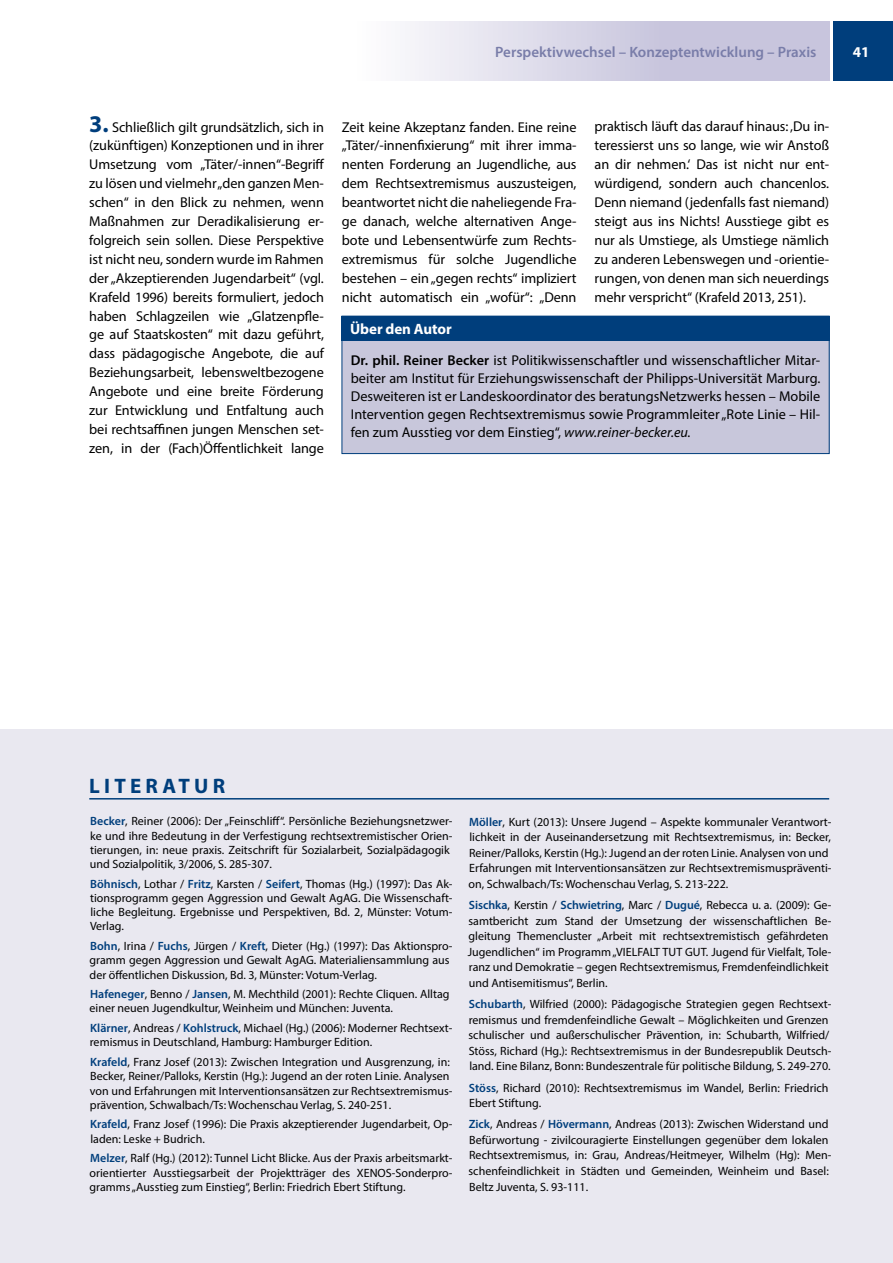
<style>
.page{position:relative;width:893px;height:1263px;background:#fff}
.page>*{position:absolute;margin:0;border:0;box-sizing:border-box;transform-origin:0 0}
.t1{font:700 21px "Myriad Pro";letter-spacing:.2em;color:#003e7c}
.t2{font:600 15px "Myriad Pro";color:#797da9}
.t3{font:700 15px "Myriad Pro";letter-spacing:-.005em;color:#fff}
.t4{font:14.25px/18.9px "Myriad Pro";letter-spacing:-.005em;color:#000;text-align:justify}
.t5{font:12px/15.6px "Myriad Pro";color:#000}
.s1{font-weight:700;font-size:24px;color:#003e7c}
.s2{font-weight:600}
.s3{font-style:italic}
.s4{font-weight:600;color:#003e7c}
</style>
<div class="page">
<div style="left:833px;top:21px;width:60px;height:60px;background:#003e7c"></div>
<div style="left:353px;top:21px;width:476px;height:60px;background:linear-gradient(to right,#f8f8fb,#bcb8d5)"></div>
<div style="left:0;top:730px;width:893px;height:533px;background:#e9e8f0"></div>
<hr style="left:89px;top:798px;width:740px;height:1px;background:#003e7c">
<div style="left:342px;top:316px;width:487px;height:138px;background:#c8c7db"></div>
<div style="left:342px;top:316px;width:488px;height:138px;border:1px solid #003e7c"></div>
<div style="left:342px;top:316px;width:488px;height:25px;background:#003e7c"></div>
<p class="t2" style="left:495px;top:42px;width:323px">Perspektivwechsel – Konzeptentwicklung – Praxis</p>
<p class="t3" style="left:853px;top:42px;width:18px">41</p>
<p class="t4" style="left:89px;top:117px;width:237px"><span class="s1">3.</span> Schließlich gilt grundsätzlich, sich in (zukünftigen) Konzeptionen und in ihrer Umsetzung vom „Täter/-innen“-Begriff zu lösen und vielmehr „den ganzen Men&shy;schen“ in den Blick zu nehmen, wenn Maßnahmen zur Deradikalisierung er&shy;folgreich sein sollen. Diese Perspektive ist nicht neu, sondern wurde im Rahmen der „Akzeptierenden Jugendarbeit“ (vgl.<br>Krafeld 1996) bereits formuliert, jedoch haben Schlagzeilen wie „Glatzenpfle&shy;ge auf Staatskosten“ mit dazu geführt, dass pädagogische Angebote, die auf Beziehungsarbeit, lebensweltbezogene Angebote und eine breite Förderung zur Entwicklung und Entfaltung auch bei rechtsaffinen jungen Menschen set&shy;zen, in der (Fach)Öffentlichkeit lange</p>
<p class="t4" style="left:342px;top:117px;width:236px">Zeit keine Akzeptanz fanden. Eine reine „Täter/-innenfixierung“ mit ihrer imma&shy;nenten Forderung an Jugendliche, aus dem Rechtsextremismus auszusteigen, beantwortet nicht die naheliegende Fra&shy;ge danach, welche alternativen Ange&shy;bote und Lebensentwürfe zum Rechts&shy;extremismus für solche Jugendliche bestehen – ein „gegen rechts“ impliziert nicht automatisch ein „wofür“: „Denn</p>
<p class="t4" style="left:595px;top:117px;width:236px">praktisch läuft das darauf hinaus: ‚Du in&shy;teressierst uns so lange, wie wir Anstoß an dir nehmen.‘ Das ist nicht nur ent&shy;würdigend, sondern auch chancenlos.<br>Denn niemand (jedenfalls fast niemand) steigt aus ins Nichts! Ausstiege gibt es nur als Umstiege, als Umstiege nämlich zu anderen Lebenswegen und -orientie&shy;rungen, von denen man sich neuerdings mehr verspricht“ (Krafeld 2013, 251).</p>
<p class="t3" style="left:350px;top:319px;width:103px">Über den Autor</p>
<p class="t4" style="left:351px;top:351px;width:471px;line-height:18px"><span class="s2">Dr. phil. Reiner Becker</span> ist Politikwissenschaftler und wissenschaftlicher Mitar&shy;beiter am Institut für Erziehungswissenschaft der Philipps-Universität Marburg.<br>Desweiteren ist er Landeskoordinator des beratungsNetzwerks hessen – Mobile Intervention gegen Rechtsextremismus sowie Programmleiter „Rote Linie – Hil&shy;fen zum Ausstieg vor dem Einstieg“, <span class="s3">www.reiner-becker.eu.</span></p>
<h1 class="t1" style="left:89px;top:772px;width:137px">LITERATUR</h1>
<p class="t5" style="left:90px;top:814px;width:364px;line-height:14.2px"><span class="s4">Becker</span>, Reiner (2006): Der „Feinschliff“. Persönliche Beziehungsnetzwer&shy;ke und ihre Bedeutung in der Verfestigung rechtsextremistischer Orien&shy;tierungen, in: neue praxis. Zeitschrift für Sozialarbeit, Sozialpädagogik und Sozialpolitik, 3/2006, S. 285-307.</p>
<p class="t5" style="left:90px;top:876px;width:364px;line-height:14.2px;text-align:justify"><span class="s4">Böhnisch</span>, Lothar / <span class="s4">Fritz</span>, Karsten / <span class="s4">Seifert</span>, Thomas (Hg.) (1997): Das Ak&shy;tionsprogramm gegen Aggression und Gewalt AgAG. Die Wissenschaft&shy;liche Begleitung. Ergebnisse und Perspektiven, Bd. 2, Münster: Votum-Verlag.</p>
<p class="t5" style="left:90px;top:939px;width:364px;line-height:14.2px"><span class="s4">Bohn</span>, Irina / <span class="s4">Fuchs</span>, Jürgen / <span class="s4">Kreft</span>, Dieter (Hg.) (1997): Das Aktionspro&shy;gramm gegen Aggression und Gewalt AgAG. Materialiensammlung aus der öffentlichen Diskussion, Bd. 3, Münster: Votum-Verlag.</p>
<p class="t5" style="left:90px;top:987px;width:361px;line-height:14.2px"><span class="s4">Hafeneger</span>, Benno / <span class="s4">Jansen</span>, M. Mechthild (2001): Rechte Cliquen. Alltag einer neuen Jugendkultur, Weinheim und München: Juventa.</p>
<p class="t5" style="left:90px;top:1021px;width:364px;line-height:14.2px"><span class="s4">Klärner</span>, Andreas / <span class="s4">Kohlstruck</span>, Michael (Hg.) (2006): Moderner Rechtsext&shy;remismus in Deutschland, Hamburg: Hamburger Edition.</p>
<p class="t5" style="left:90px;top:1055px;width:364px;line-height:14.2px"><span class="s4">Krafeld</span>, Franz Josef (2013): Zwischen Integration und Ausgrenzung, in:<br>Becker, Reiner/Palloks, Kerstin (Hg.): Jugend an der roten Linie. Analysen von und Erfahrungen mit Interventionsansätzen zur Rechtsextremismus&shy;prävention, Schwalbach/Ts: Wochenschau Verlag, S. 240-251.</p>
<p class="t5" style="left:90px;top:1117px;width:364px;line-height:14.2px"><span class="s4">Krafeld</span>, Franz Josef (1996): Die Praxis akzeptierender Jugendarbeit, Op&shy;laden: Leske + Budrich.</p>
<p class="t5" style="left:90px;top:1151px;width:364px;line-height:14.2px;text-align:justify"><span class="s4">Melzer</span>, Ralf (Hg.) (2012): Tunnel Licht Blicke. Aus der Praxis arbeitsmarkt&shy;orientierter Ausstiegsarbeit der Projektträger des XENOS-Sonderpro&shy;gramms „Ausstieg zum Einstieg“, Berlin: Friedrich Ebert Stiftung.</p>
<p class="t5" style="left:469px;top:813px;width:364px"><span class="s4">Möller</span>, Kurt (2013): Unsere Jugend – Aspekte kommunaler Verantwort&shy;lichkeit in der Auseinandersetzung mit Rechtsextremismus, in: Becker, Reiner/Palloks, Kerstin (Hg.): Jugend an der roten Linie. Analysen von und Erfahrungen mit Interventionsansätzen zur Rechtsextremismuspräventi&shy;on, Schwalbach/Ts: Wochenschau Verlag, S. 213-222.</p>
<p class="t5" style="left:468px;top:897px;width:365px"><span class="s4">Sischka</span>, Kerstin / <span class="s4">Schwietring</span>, Marc / <span class="s4">Dugué</span>, Rebecca u. a. (2009): Ge&shy;samtbericht zum Stand der Umsetzung der wissenschaftlichen Be&shy;gleitung Themencluster „Arbeit mit rechtsextremistisch gefährdeten Jugendlichen“ im Programm „VIELFALT TUT GUT. Jugend für Vielfalt, Tole&shy;ranz und Demokratie – gegen Rechtsextremismus, Fremdenfeindlichkeit und Antisemitismus“, Berlin.</p>
<p class="t5" style="left:469px;top:996px;width:364px"><span class="s4">Schubarth</span>, Wilfried (2000): Pädagogische Strategien gegen Rechtsext&shy;remismus und fremdenfeindliche Gewalt – Möglichkeiten und Grenzen schulischer und außerschulischer Prävention, in: Schubarth, Wilfried/ Stöss, Richard (Hg.): Rechtsextremismus in der Bundesrepublik Deutsch&shy;land. Eine Bilanz, Bonn: Bundeszentrale für politische Bildung, S. 249-270.</p>
<p class="t5" style="left:469px;top:1079px;width:361px"><span class="s4">Stöss</span>, Richard (2010): Rechtsextremismus im Wandel, Berlin: Friedrich<br>Ebert Stiftung.</p>
<p class="t5" style="left:469px;top:1116px;width:364px"><span class="s4">Zick</span>, Andreas / <span class="s4">Hövermann</span>, Andreas (2013): Zwischen Widerstand und Befürwortung - zivilcouragierte Einstellungen gegenüber dem lokalen Rechtsextremismus, in: Grau, Andreas/Heitmeyer, Wilhelm (Hg): Men&shy;schenfeindlichkeit in Städten und Gemeinden, Weinheim und Basel:<br>Beltz Juventa, S. 93-111.</p>
</div>
